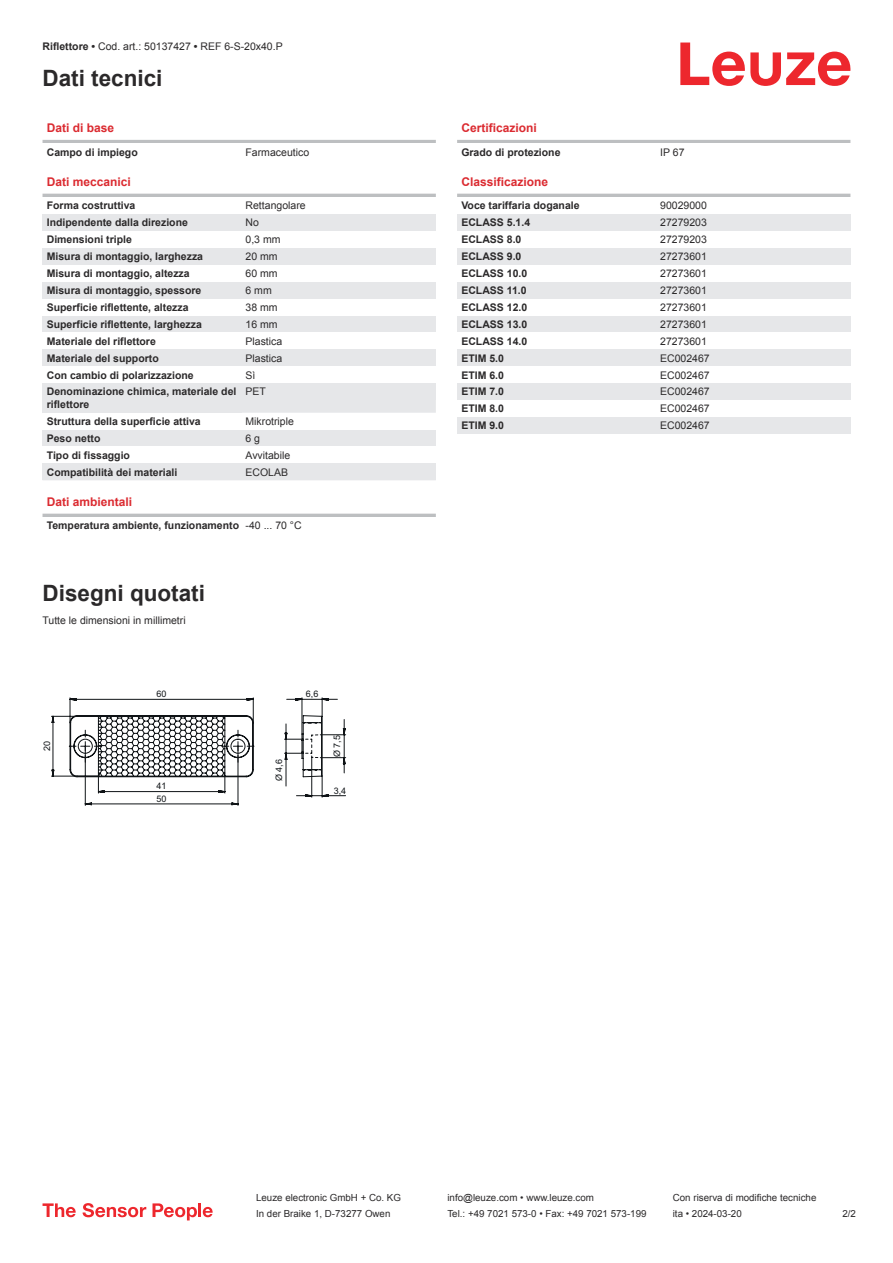
<style>
.page{position:relative;width:893px;height:1263px;background:#fff}
.page>*{position:absolute;margin:0;border:0;box-sizing:border-box;transform-origin:0 0}
.t1{font:700 22.5px "Arial";color:#2b292a}
.t2{font:700 12px "Arial";color:#db2a30}
.t3{font:700 10.5px/12.6px "Arial";color:#2b292a}
.t4{font:10.5px "Arial";color:#2b292a}
.t5{font:9.75px "Arial";color:#2b292a}
.t6{font:9px "Arial";color:#0f1316}
.s1{font-weight:700}
.s2{font-weight:400}
</style>
<div class="page">
<svg style="left:680px;top:43px;width:170px;height:43px"></svg>
<div style="left:242px;top:400px;width:194px;height:13px;background:#e6e7e9"></div>
<hr style="left:43px;top:140px;width:393px;height:3px;background:#bdbfc1">
<hr style="left:43px;top:194px;width:393px;height:3px;background:#bdbfc1">
<div style="left:43px;top:214px;width:199px;height:17px;background:#e6e7e9"></div>
<div style="left:242px;top:214px;width:194px;height:17px;background:#e6e7e9"></div>
<div style="left:43px;top:248px;width:199px;height:17px;background:#e6e7e9"></div>
<div style="left:242px;top:248px;width:194px;height:17px;background:#e6e7e9"></div>
<div style="left:43px;top:282px;width:199px;height:17px;background:#e6e7e9"></div>
<div style="left:242px;top:282px;width:194px;height:17px;background:#e6e7e9"></div>
<div style="left:43px;top:316px;width:199px;height:16px;background:#e6e7e9"></div>
<div style="left:242px;top:316px;width:194px;height:16px;background:#e6e7e9"></div>
<div style="left:43px;top:349px;width:199px;height:17px;background:#e6e7e9"></div>
<div style="left:242px;top:349px;width:194px;height:17px;background:#e6e7e9"></div>
<div style="left:43px;top:383px;width:199px;height:30px;background:#e6e7e9"></div>
<div style="left:242px;top:383px;width:194px;height:17px;background:#e6e7e9"></div>
<div style="left:43px;top:430px;width:199px;height:16px;background:#e6e7e9"></div>
<div style="left:242px;top:430px;width:194px;height:16px;background:#e6e7e9"></div>
<div style="left:43px;top:463px;width:199px;height:17px;background:#e6e7e9"></div>
<div style="left:242px;top:463px;width:194px;height:17px;background:#e6e7e9"></div>
<hr style="left:43px;top:514px;width:393px;height:3px;background:#bdbfc1">
<hr style="left:457px;top:140px;width:393px;height:3px;background:#bdbfc1">
<hr style="left:457px;top:194px;width:393px;height:3px;background:#bdbfc1">
<div style="left:457px;top:214px;width:200px;height:17px;background:#e6e7e9"></div>
<div style="left:657px;top:214px;width:193px;height:17px;background:#e6e7e9"></div>
<div style="left:457px;top:248px;width:200px;height:17px;background:#e6e7e9"></div>
<div style="left:657px;top:248px;width:193px;height:17px;background:#e6e7e9"></div>
<div style="left:457px;top:282px;width:200px;height:17px;background:#e6e7e9"></div>
<div style="left:657px;top:282px;width:193px;height:17px;background:#e6e7e9"></div>
<div style="left:457px;top:316px;width:200px;height:16px;background:#e6e7e9"></div>
<div style="left:657px;top:316px;width:193px;height:16px;background:#e6e7e9"></div>
<div style="left:457px;top:349px;width:200px;height:17px;background:#e6e7e9"></div>
<div style="left:657px;top:349px;width:193px;height:17px;background:#e6e7e9"></div>
<div style="left:457px;top:383px;width:200px;height:17px;background:#e6e7e9"></div>
<div style="left:657px;top:383px;width:193px;height:17px;background:#e6e7e9"></div>
<div style="left:457px;top:417px;width:200px;height:17px;background:#e6e7e9"></div>
<div style="left:657px;top:417px;width:193px;height:17px;background:#e6e7e9"></div>
<svg style="left:43px;top:1203px;width:33px;height:14px"></svg>
<svg style="left:83px;top:1203px;width:63px;height:14px"></svg>
<svg style="left:153px;top:1203px;width:44px;height:17px"></svg>
<hr style="left:198px;top:1203px;width:3px;height:14px;background:#ed272d">
<svg style="left:203px;top:1207px;width:10px;height:10px"></svg>
<svg style="left:51px;top:697px;width:295px;height:109px"></svg>
<p class="t4" style="left:43px;top:43px;width:242px"><span class="s1">Riflettore •</span> Cod. art.: 50137427 <span class="s1">•</span> REF 6-S-20x40.P</p>
<h1 class="t1" style="left:43px;top:70px;width:122px">Dati tecnici</h1>
<p class="t2" style="left:47px;top:123px;width:69px">Dati di base</p>
<p class="t3" style="left:47px;top:147px;width:93px">Campo di impiego</p>
<p class="t4" style="left:246px;top:148px;width:65px">Farmaceutico</p>
<p class="t2" style="left:47px;top:177px;width:86px">Dati meccanici</p>
<p class="t3" style="left:47px;top:200px;width:90px">Forma costruttiva</p>
<p class="t4" style="left:246px;top:202px;width:62px">Rettangolare</p>
<p class="t3" style="left:47px;top:217px;width:143px">Indipendente dalla direzione</p>
<p class="t4" style="left:246px;top:219px;width:15px">No</p>
<p class="t3" style="left:47px;top:234px;width:87px">Dimensioni triple</p>
<p class="t4" style="left:246px;top:236px;width:37px">0,3 mm</p>
<p class="t3" style="left:47px;top:251px;width:158px">Misura di montaggio, larghezza</p>
<p class="t4" style="left:246px;top:252px;width:34px">20 mm</p>
<p class="t3" style="left:47px;top:268px;width:144px">Misura di montaggio, altezza</p>
<p class="t4" style="left:246px;top:269px;width:34px">60 mm</p>
<p class="t3" style="left:47px;top:285px;width:156px">Misura di montaggio, spessore</p>
<p class="t4" style="left:246px;top:286px;width:28px">6 mm</p>
<p class="t3" style="left:47px;top:302px;width:143px">Superficie riflettente, altezza</p>
<p class="t4" style="left:246px;top:303px;width:34px">38 mm</p>
<p class="t3" style="left:47px;top:319px;width:157px">Superficie riflettente, larghezza</p>
<p class="t4" style="left:246px;top:320px;width:34px">16 mm</p>
<p class="t3" style="left:47px;top:336px;width:111px">Materiale del riflettore</p>
<p class="t4" style="left:246px;top:337px;width:38px">Plastica</p>
<p class="t3" style="left:47px;top:353px;width:114px">Materiale del supporto</p>
<p class="t4" style="left:246px;top:354px;width:38px">Plastica</p>
<p class="t3" style="left:47px;top:369px;width:149px">Con cambio di polarizzazione</p>
<p class="t4" style="left:246px;top:371px;width:11px">Sì</p>
<p class="t3" style="left:47px;top:386px;width:191px">Denominazione chimica, materiale del riflettore</p>
<p class="t4" style="left:246px;top:388px;width:22px">PET</p>
<p class="t3" style="left:47px;top:416px;width:156px">Struttura della superficie attiva</p>
<p class="t4" style="left:246px;top:417px;width:50px">Mikrotriple</p>
<p class="t3" style="left:47px;top:433px;width:55px">Peso netto</p>
<p class="t4" style="left:246px;top:434px;width:16px">6 g</p>
<p class="t3" style="left:47px;top:450px;width:85px">Tipo di fissaggio</p>
<p class="t4" style="left:246px;top:451px;width:46px">Avvitabile</p>
<p class="t3" style="left:47px;top:467px;width:132px">Compatibilità dei materiali</p>
<p class="t4" style="left:246px;top:468px;width:44px">ECOLAB</p>
<p class="t2" style="left:47px;top:497px;width:87px">Dati ambientali</p>
<p class="t3" style="left:47px;top:520px;width:256px">Temperatura ambiente, funzionamento <span class="s2">-40 ... 70 °C</span></p>
<h1 class="t1" style="left:43px;top:585px;width:164px">Disegni quotati</h1>
<p class="t4" style="left:43px;top:616px;width:145px">Tutte le dimensioni in millimetri</p>
<p class="t6" style="left:44px;top:751px;width:12px;rotate:-90deg">20</p>
<p class="t6" style="left:156px;top:690px;width:12px">60</p>
<p class="t6" style="left:156px;top:782px;width:12px">41</p>
<p class="t6" style="left:156px;top:795px;width:12px">50</p>
<p class="t6" style="left:275px;top:781px;width:24px;rotate:-90deg">Ø 4,6</p>
<p class="t6" style="left:306px;top:690px;width:14px">6,6</p>
<p class="t6" style="left:334px;top:757px;width:24px;rotate:-90deg">Ø 7,5</p>
<p class="t6" style="left:334px;top:787px;width:14px">3,4</p>
<p class="t2" style="left:461px;top:123px;width:77px">Certificazioni</p>
<p class="t3" style="left:461px;top:147px;width:101px">Grado di protezione</p>
<p class="t4" style="left:660px;top:148px;width:26px">IP 67</p>
<p class="t2" style="left:461px;top:177px;width:88px">Classificazione</p>
<p class="t3" style="left:461px;top:200px;width:120px">Voce tariffaria doganale</p>
<p class="t4" style="left:660px;top:202px;width:48px">90029000</p>
<p class="t3" style="left:461px;top:217px;width:70px">ECLASS 5.1.4</p>
<p class="t4" style="left:660px;top:219px;width:48px">27279203</p>
<p class="t3" style="left:461px;top:234px;width:62px">ECLASS 8.0</p>
<p class="t4" style="left:660px;top:236px;width:48px">27279203</p>
<p class="t3" style="left:461px;top:251px;width:62px">ECLASS 9.0</p>
<p class="t4" style="left:660px;top:252px;width:48px">27273601</p>
<p class="t3" style="left:461px;top:268px;width:67px">ECLASS 10.0</p>
<p class="t4" style="left:660px;top:269px;width:48px">27273601</p>
<p class="t3" style="left:461px;top:285px;width:67px">ECLASS 11.0</p>
<p class="t4" style="left:660px;top:286px;width:48px">27273601</p>
<p class="t3" style="left:461px;top:302px;width:67px">ECLASS 12.0</p>
<p class="t4" style="left:660px;top:303px;width:48px">27273601</p>
<p class="t3" style="left:461px;top:319px;width:67px">ECLASS 13.0</p>
<p class="t4" style="left:660px;top:320px;width:48px">27273601</p>
<p class="t3" style="left:461px;top:336px;width:67px">ECLASS 14.0</p>
<p class="t4" style="left:660px;top:337px;width:48px">27273601</p>
<p class="t3" style="left:461px;top:353px;width:44px">ETIM 5.0</p>
<p class="t4" style="left:660px;top:354px;width:51px">EC002467</p>
<p class="t3" style="left:461px;top:369px;width:44px">ETIM 6.0</p>
<p class="t4" style="left:660px;top:371px;width:51px">EC002467</p>
<p class="t3" style="left:461px;top:386px;width:44px">ETIM 7.0</p>
<p class="t4" style="left:660px;top:388px;width:51px">EC002467</p>
<p class="t3" style="left:461px;top:403px;width:44px">ETIM 8.0</p>
<p class="t4" style="left:660px;top:405px;width:51px">EC002467</p>
<p class="t3" style="left:461px;top:420px;width:44px">ETIM 9.0</p>
<p class="t4" style="left:660px;top:422px;width:51px">EC002467</p>
<p class="t5" style="left:256px;top:1194px;width:146px">Leuze electronic GmbH + Co. KG</p>
<p class="t5" style="left:447px;top:1194px;width:148px">info@leuze.com • www.leuze.com</p>
<p class="t5" style="left:673px;top:1194px;width:145px">Con riserva di modifiche tecniche</p>
<p class="t5" style="left:256px;top:1210px;width:136px">In der Braike 1, D-73277 Owen</p>
<p class="t5" style="left:447px;top:1210px;width:201px">Tel.: +49 7021 573-0 • Fax: +49 7021 573-199</p>
<p class="t5" style="left:673px;top:1210px;width:70px">ita • 2024-03-20</p>
<p class="t5" style="left:842px;top:1210px;width:15px">2 /2</p>
</div>
